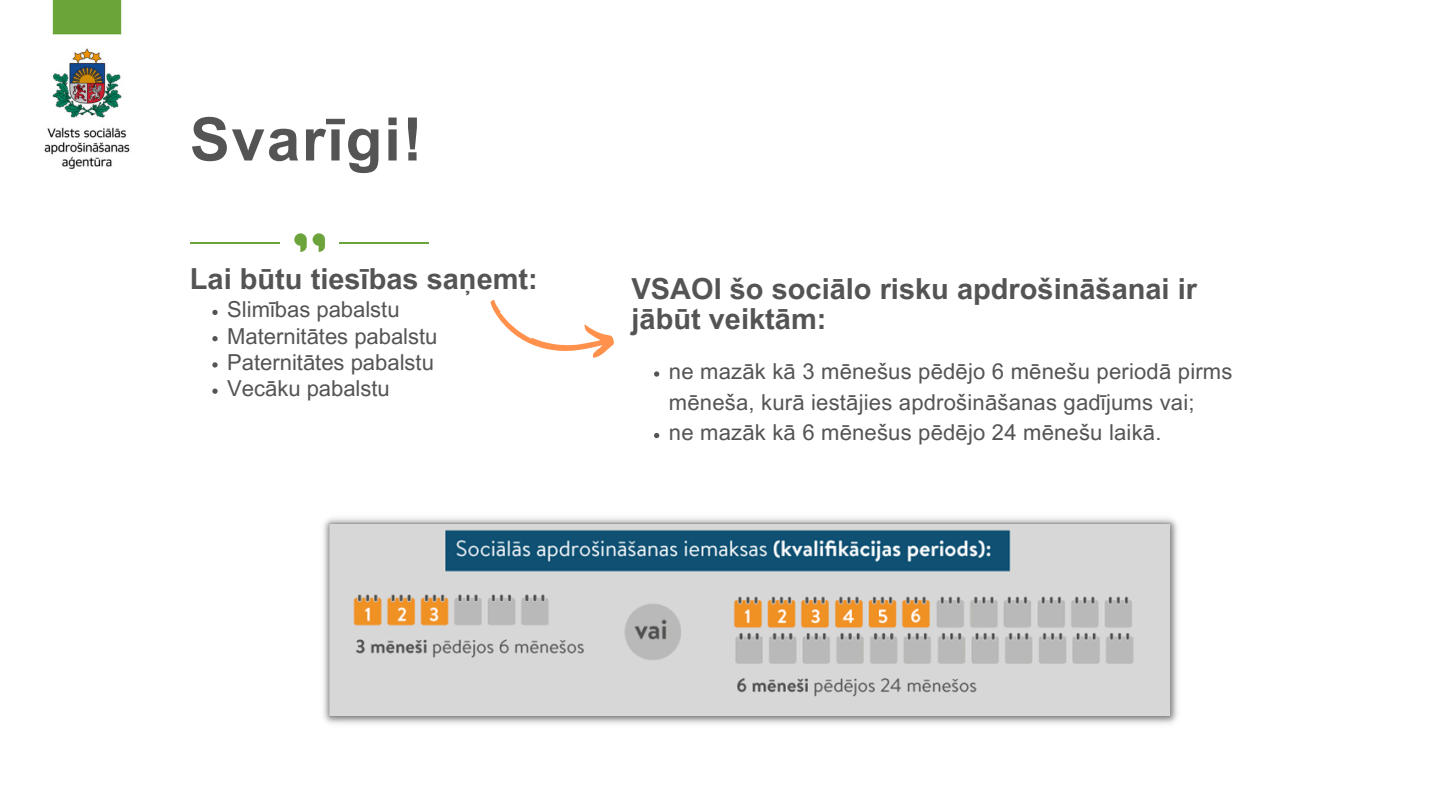
<style>
.page{position:relative;width:1440px;height:810px;background:#fff}
.page>*{position:absolute;margin:0;border:0;box-sizing:border-box;transform-origin:0 0}
.t1{font:700 60px "Arial MT Pro";letter-spacing:.03em;color:#545454}
.t2{font:700 29px/30px "Arial MT Pro";color:#545454}
.t3{font:22px/30.8px "Arial MT Pro";letter-spacing:.01em;color:#545454}
</style>
<div class="page">
<img style="left:323px;top:518px;width:855px;height:206px">
<img style="left:44px;top:0;width:86px;height:169px">
<svg style="left:294px;top:233px;width:13px;height:19px"></svg>
<svg style="left:313px;top:233px;width:12px;height:19px"></svg>
<hr style="left:339px;top:242px;width:90px;height:1px;background:#6ca43b">
<hr style="left:190px;top:242px;width:90px;height:1px;background:#6ca43b">
<svg style="left:490px;top:300px;width:124px;height:58px"></svg>
<svg style="left:654px;top:371px;width:5px;height:6px"></svg>
<svg style="left:654px;top:433px;width:5px;height:5px"></svg>
<svg style="left:212px;top:310px;width:6px;height:5px"></svg>
<svg style="left:212px;top:336px;width:6px;height:5px"></svg>
<svg style="left:212px;top:362px;width:6px;height:6px"></svg>
<svg style="left:212px;top:389px;width:6px;height:5px"></svg>
<p class="t1" style="left:190px;top:117px;width:234px">Svarīgi!</p>
<p class="t2" style="left:190px;top:267px;width:349px">Lai būtu tiesības saņemt:</p>
<p class="t3" style="left:227px;top:297px;width:174px">Slimības pabalstu</p>
<p class="t3" style="left:227px;top:323px;width:212px">Maternitātes pabalstu</p>
<p class="t3" style="left:227px;top:349px;width:208px">Paternitātes pabalstu</p>
<p class="t3" style="left:227px;top:376px;width:164px">Vecāku pabalstu</p>
<h1 class="t2" style="left:632px;top:278px;width:567px">VSAOI šo sociālo risku apdrošināšanai ir jābūt veiktām:</h1>
<p class="t3" style="left:669px;top:359px;width:565px">ne mazāk kā 3 mēnešus pēdējo 6 mēnešu periodā pirms mēneša, kurā iestājies apdrošināšanas gadījums vai;</p>
<h2 class="t3" style="left:669px;top:420px;width:494px">ne mazāk kā 6 mēnešus pēdējo 24 mēnešu laikā.</h2>
</div>
